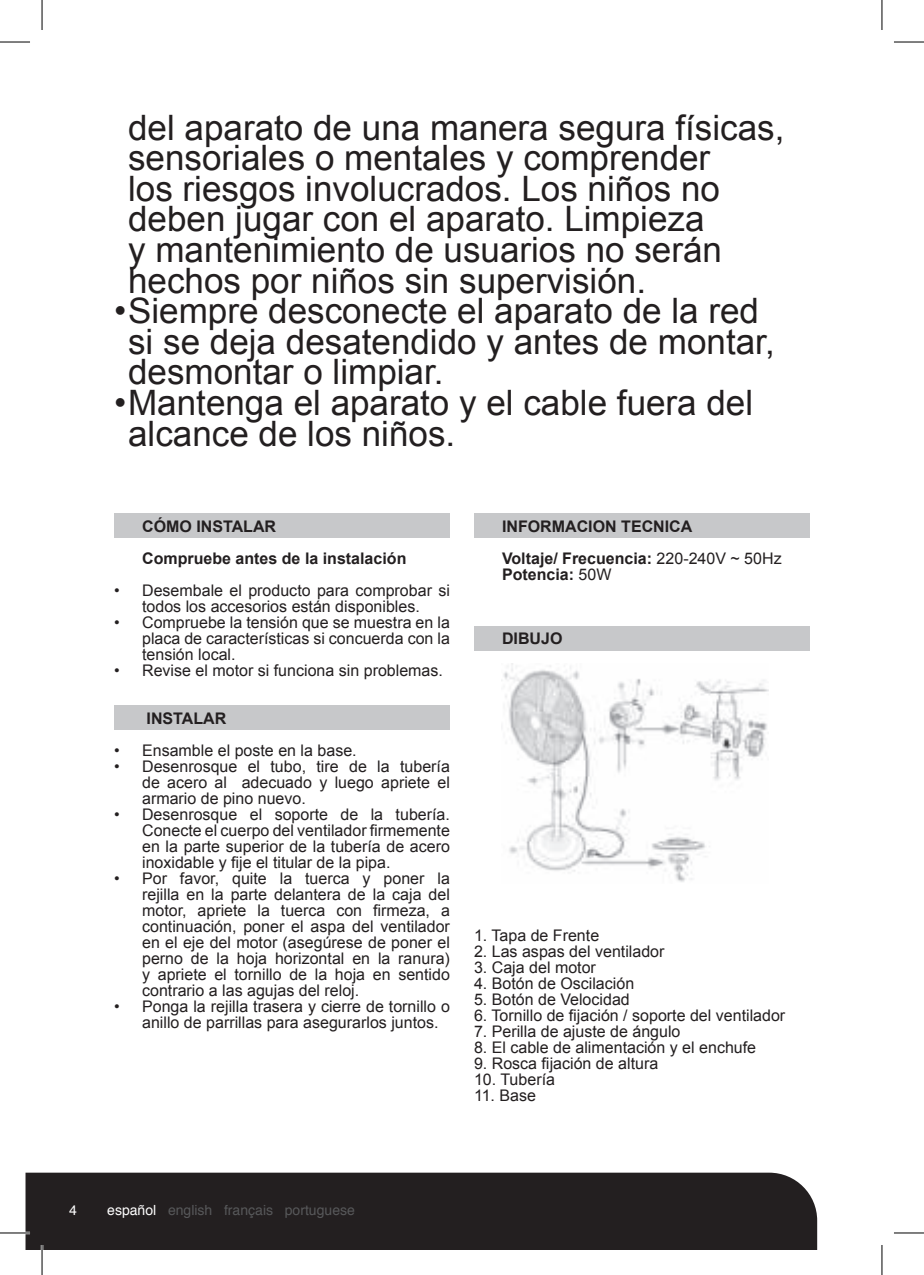
<style>
.page{position:relative;width:924px;height:1275px;background:#fff}
.page>*{position:absolute;margin:0;border:0;box-sizing:border-box;transform-origin:0 0}
.t1{font:35px/30.6px "Arial";color:#231f20}
.t2{font:16px/16px "Arial";color:#231f20;text-align:justify}
.t3{font:700 16px/32px "Arial";color:#231f20}
.t4{font:14px "Helvetica";color:#57585a}
.t5{font:14px "Helvetica";color:#fff}
.s1{font-weight:400}
.s2{color:#fff}
</style>
<div class="page">
<div style="left:114px;top:513px;width:336px;height:24px;background:#c7c8ca"></div>
<div style="left:114px;top:705px;width:336px;height:25px;background:#c7c8ca"></div>
<div style="left:473px;top:513px;width:336px;height:24px;background:#c7c8ca"></div>
<div style="left:473px;top:626px;width:336px;height:24px;background:#c7c8ca"></div>
<div style="left:25px;top:1172px;width:791px;height:78px;background:#231f20"></div>
<img style="left:501px;top:664px;width:267px;height:218px">
<hr style="left:0;top:1231px;width:30px;height:3px;background:#fff">
<hr style="left:41px;top:1245px;width:2px;height:30px;background:#fff">
<hr style="left:0;top:42px;width:30px;height:1px;background:#000">
<hr style="left:893px;top:42px;width:30px;height:1px;background:#000">
<hr style="left:0;top:1232px;width:30px;height:1px;background:#000">
<hr style="left:893px;top:1232px;width:30px;height:1px;background:#000">
<hr style="left:42px;top:0;width:1px;height:30px;background:#000">
<hr style="left:42px;top:1245px;width:1px;height:30px;background:#000">
<hr style="left:881px;top:0;width:1px;height:30px;background:#000">
<hr style="left:881px;top:1245px;width:1px;height:30px;background:#000">
<h1 class="t1" style="left:128px;top:115px;width:657px">del aparato de una manera segura físicas, sensoriales o mentales y comprender<br>los riesgos involucrados. Los niños no deben jugar con el aparato. Limpieza<br>y mantenimiento de usuarios no serán hechos por niños sin supervisión.</h1>
<h1 class="t1" style="left:128px;top:296px;width:647px;text-indent:-14px">• Siempre desconecte el aparato de la red si se deja desatendido y antes de montar, desmontar o limpiar.</h1>
<h1 class="t1" style="left:128px;top:388px;width:626px;text-indent:-14px">• Mantenga el aparato y el cable fuera del alcance de los niños.</h1>
<p class="t3" style="left:142px;top:511px;width:266px">CÓMO INSTALAR<br>Compruebe antes de la instalación</p>
<p class="t2" style="left:114px;top:582px;width:337px;text-align:center">• Desembale el producto para comprobar si todos los accesorios están disponibles.</p>
<p class="t2" style="left:142px;top:614px;width:309px;text-indent:-28px">• Compruebe la tensión que se muestra en la placa de características si concuerda con la tensión local.</p>
<p class="t2" style="left:114px;top:662px;width:330px">• Revise el motor si funciona sin problemas.</p>
<p class="t3" style="left:146px;top:703px;width:81px">INSTALAR</p>
<p class="t2" style="left:114px;top:742px;width:244px">• Ensamble el poste en la base.</p>
<p class="t2" style="left:142px;top:758px;width:309px;text-indent:-28px">• Desenrosque el tubo, tire de la tubería de acero al adecuado y luego apriete el armario de pino nuevo.</p>
<p class="t2" style="left:142px;top:806px;width:309px;text-indent:-28px">• Desenrosque el soporte de la tubería.<br>Conecte el cuerpo del ventilador firmemente en la parte superior de la tubería de acero inoxidable y fije el titular de la pipa.</p>
<p class="t2" style="left:142px;top:870px;width:309px;text-indent:-28px">• Por favor, quite la tuerca y poner la rejilla en la parte delantera de la caja del motor, apriete la tuerca con firmeza, a continuación, poner el aspa del ventilador en el eje del motor (asegúrese de poner el perno de la hoja horizontal en la ranura) y apriete el tornillo de la hoja en sentido contrario a las agujas del reloj.</p>
<p class="t2" style="left:142px;top:998px;width:309px;text-indent:-28px">• Ponga la rejilla trasera y cierre de tornillo o anillo de parrillas para asegurarlos juntos.</p>
<p class="t3" style="left:502px;top:511px;width:281px">INFORMACION TECNICA<br>Voltaje/ Frecuencia: <span class="s1">220-240V ~ 50Hz</span></p>
<p class="t3" style="left:502px;top:559px;width:111px">Potencia: <span class="s1">50W</span></p>
<p class="t3" style="left:502px;top:623px;width:62px">DIBUJO</p>
<p class="t2" style="left:474px;top:929px;width:127px">1. Tapa de Frente</p>
<p class="t2" style="left:474px;top:944px;width:192px">2. Las aspas del ventilador</p>
<p class="t2" style="left:474px;top:961px;width:123px">3. Caja del motor</p>
<p class="t2" style="left:474px;top:977px;width:162px">4. Botón de Oscilación</p>
<p class="t2" style="left:474px;top:993px;width:157px">5. Botón de Velocidad</p>
<p class="t2" style="left:474px;top:1008px;width:312px">6. Tornillo de fijación / soporte del ventilador</p>
<p class="t2" style="left:474px;top:1025px;width:208px">7. Perilla de ajuste de ángulo</p>
<p class="t2" style="left:474px;top:1041px;width:283px">8. El cable de alimentación y el enchufe</p>
<p class="t2" style="left:474px;top:1056px;width:186px">9. Rosca fijación de altura</p>
<p class="t2" style="left:474px;top:1073px;width:82px">10. Tubería</p>
<p class="t2" style="left:474px;top:1089px;width:63px">11. Base</p>
<p class="t5" style="left:69px;top:1202px;width:9px">4</p>
<p class="t4" style="left:107px;top:1205px;width:249px"><span class="s2">español</span> english français portuguese</p>
</div>
